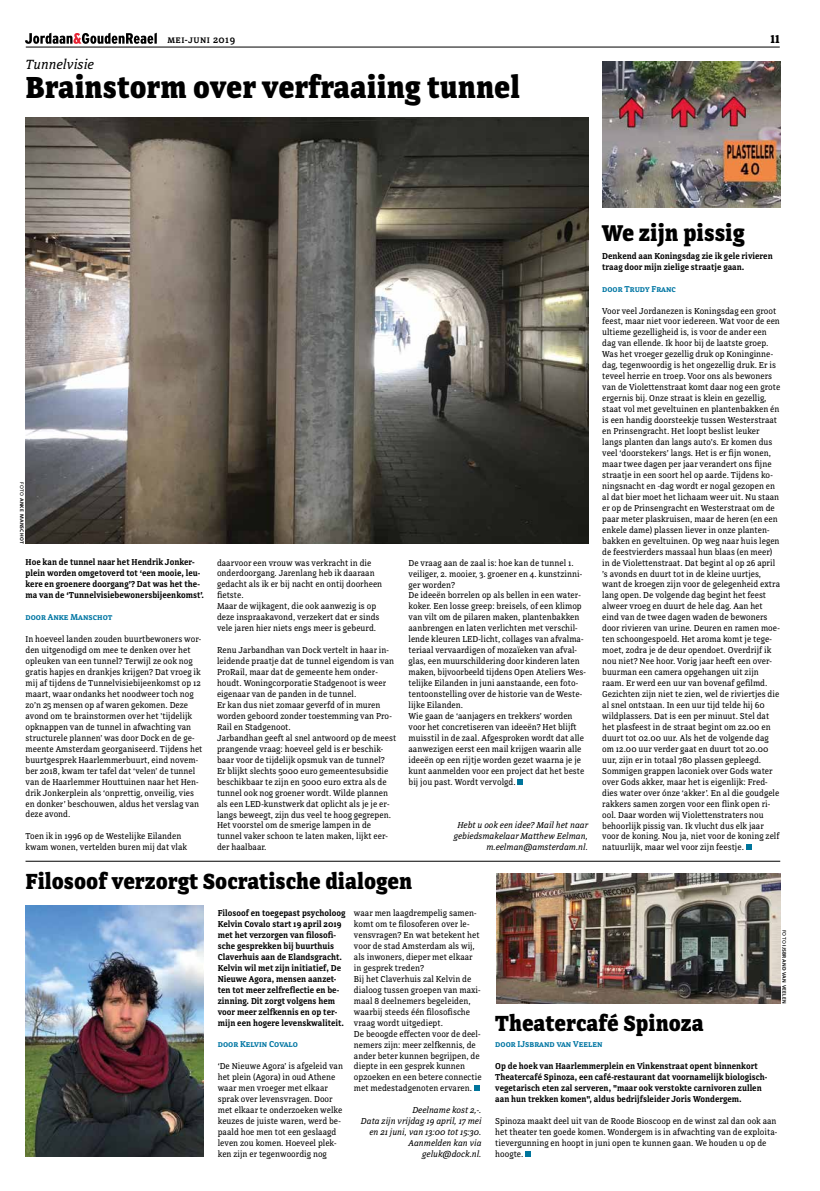
<style>
.page{position:relative;width:820px;height:1191px;background:#fff}
.page>*{position:absolute;margin:0;border:0;box-sizing:border-box;transform-origin:0 0}
.t1{font:800 32px "Directa Serif";color:#000}
.t2{font:800 24px "Directa Serif";color:#000}
.t3{font:800 23px "Directa Serif";color:#000}
.t4{font:italic 14px "Directa Serif";color:#000}
.t5{font:800 12px "Directa Serif";color:#000}
.t6{font:500 10.5px "Directa Serif";letter-spacing:.04em;color:#000}
.t7{font:9px/11px "Directa Serif";color:#000}
.t8{font:600 9px/11px "Directa Serif";color:#000}
.t9{font:italic 9px/11px "Directa Serif";color:#000;text-align:right}
.t10{font:600 9px "Directa Serif";color:#0076a3}
.t11{font:700 5px "Frutiger LT Std";letter-spacing:.05em;color:#000}
.s1{font-weight:400}
</style>
<div class="page">
<svg style="left:25px;top:33px;width:132px;height:11px"></svg>
<hr style="left:26px;top:47px;width:753px;height:1px;background:#000">
<svg style="left:517px;top:779px;width:6px;height:5px"></svg>
<img style="left:26px;top:117px;width:561px;height:426px">
<svg style="left:746px;top:844px;width:5px;height:6px"></svg>
<img style="left:602px;top:62px;width:178px;height:145px">
<svg style="left:474px;top:1085px;width:5px;height:6px"></svg>
<img style="left:26px;top:905px;width:177px;height:251px">
<hr style="left:26px;top:861px;width:754px;height:1px;background:#000">
<svg style="left:525px;top:1151px;width:6px;height:6px"></svg>
<img style="left:496px;top:873px;width:284px;height:130px">
<p class="t6" style="left:167px;top:33px;width:69px">mei-juni 2019</p>
<h3 class="t5" style="left:770px;top:31px;width:11px">11</h3>
<h3 class="t4" style="left:26px;top:56px;width:70px">Tunnelvisie</h3>
<h1 class="t1" style="left:26px;top:67px;width:496px">Brainstorm over verfraaiing tunnel</h1>
<p class="t11" style="left:25px;top:482px;width:63px;rotate:90deg"><span class="s1">FOTO</span> ANKE MANSCHOT</p>
<p class="t8" style="left:26px;top:557px;width:180px">Hoe kan de tunnel naar het Hendrik Jonker&shy;plein worden omgetoverd tot ‘een mooie, leu&shy;kere en groenere doorgang’? Dat was het the&shy;ma van de ‘Tunnelvisiebewonersbijeenkomst’.</p>
<p class="t10" style="left:26px;top:611px;width:88px">door Anke Manschot</p>
<p class="t7" style="left:26px;top:633px;width:178px">In hoeveel landen zouden buurtbewoners wor&shy;den uitgenodigd om mee te denken over het opleuken van een tunnel? Terwijl ze ook nog gratis hapjes en drankjes krijgen? Dat vroeg ik mij af tijdens de Tunnelvisiebijeenkomst op 12 maart, waar ondanks het noodweer toch nog zo’n 25 mensen op af waren gekomen. Deze avond om te brainstormen over het 'tijdelijk opknappen van de tunnel in afwachting van structurele plannen’ was door Dock en de ge&shy;meente Amsterdam georganiseerd. Tijdens het buurtgesprek Haarlemmerbuurt, eind novem&shy;ber 2018, kwam ter tafel dat ‘velen’ de tunnel van de Haarlemmer Houttuinen naar het Hen&shy;drik Jonkerplein als ‘onprettig, onveilig, vies en donker’ beschouwen, aldus het verslag van deze avond.</p>
<p class="t7" style="left:26px;top:831px;width:163px">Toen ik in 1996 op de Westelijke Eilanden kwam wonen, vertelden buren mij dat vlak</p>
<p class="t7" style="left:217px;top:557px;width:167px">daarvoor een vrouw was verkracht in die onderdoorgang. Jarenlang heb ik daaraan gedacht als ik er bij nacht en ontij doorheen fietste.<br>Maar de wijkagent, die ook aanwezig is op deze inspraakavond, verzekert dat er sinds vele jaren hier niets engs meer is gebeurd.</p>
<p class="t7" style="left:217px;top:644px;width:181px">Renu Jarbandhan van Dock vertelt in haar in&shy;leidende praatje dat de tunnel eigendom is van ProRail, maar dat de gemeente hem onder&shy;houdt. Woningcorporatie Stadgenoot is weer eigenaar van de panden in de tunnel.<br>Er kan dus niet zomaar geverfd of in muren worden geboord zonder toestemming van Pro-Rail en Stadgenoot.<br>Jarbandhan geeft al snel antwoord op de meest prangende vraag: hoeveel geld is er beschik&shy;baar voor de tijdelijk opsmuk van de tunnel?<br>Er blijkt slechts 5000 euro gemeentesubsidie beschikbaar te zijn en 5000 euro extra als de tunnel ook nog groener wordt. Wilde plannen als een LED-kunstwerk dat oplicht als je je er&shy;langs beweegt, zijn dus veel te hoog gegrepen.<br>Het voorstel om de smerige lampen in de tunnel vaker schoon te laten maken, lijkt eer&shy;der haalbaar.</p>
<p class="t7" style="left:408px;top:557px;width:179px">De vraag aan de zaal is: hoe kan de tunnel 1. veiliger, 2. mooier, 3. groener en 4. kunstzinni&shy;ger worden?<br>De ideeën borrelen op als bellen in een water&shy;koker. Een losse greep: breisels, of een klimop van vilt om de pilaren maken, plantenbakken aanbrengen en laten verlichten met verschil&shy;lende kleuren LED-licht, collages van afvalma&shy;teriaal vervaardigen of mozaïeken van afval&shy;glas, een muurschildering door kinderen laten maken, bijvoorbeeld tijdens Open Ateliers Wes&shy;telijke Eilanden in juni aanstaande, een foto&shy;tentoonstelling over de historie van de Weste&shy;lijke Eilanden.<br>Wie gaan de ‘aanjagers en trekkers’ worden voor het concretiseren van ideeën? Het blijft muisstil in de zaal. Afgesproken wordt dat alle aanwezigen eerst een mail krijgen waarin alle ideeën op een rijtje worden gezet waarna je je kunt aanmelden voor een project dat het beste bij jou past. Wordt vervolgd.</p>
<p class="t9" style="left:453px;top:820px;width:136px">Hebt u ook een idee? Mail het naar gebiedsmakelaar Matthew Eelman, m.eelman@amsterdam.nl.</p>
<h3 class="t3" style="left:26px;top:867px;width:388px">Filosoof verzorgt Socratische dialogen</h3>
<h2 class="t2" style="left:602px;top:218px;width:144px">We zijn pissig</h2>
<p class="t8" style="left:602px;top:250px;width:172px">Denkend aan Koningsdag zie ik gele rivieren traag door mijn zielige straatje gaan.</p>
<p class="t10" style="left:602px;top:283px;width:75px">door Trudy Franc</p>
<p class="t7" style="left:602px;top:305px;width:179px">Voor veel Jordanezen is Koningsdag een groot feest, maar niet voor iedereen. Wat voor de een ultieme gezelligheid is, is voor de ander een dag van ellende. Ik hoor bij de laatste groep.<br>Was het vroeger gezellig druk op Koninginne&shy;dag, tegenwoordig is het ongezellig druk. Er is teveel herrie en troep. Voor ons als bewoners van de Violettenstraat komt daar nog een grote ergernis bij. Onze straat is klein en gezellig, staat vol met geveltuinen en plantenbakken én is een handig doorsteekje tussen Westerstraat en Prinsengracht. Het loopt beslist leuker langs planten dan langs auto’s. Er komen dus veel ‘doorstekers’ langs. Het is er fijn wonen, maar twee dagen per jaar verandert ons fijne straatje in een soort hel op aarde. Tijdens ko&shy;ningsnacht en -dag wordt er nogal gezopen en al dat bier moet het lichaam weer uit. Nu staan er op de Prinsengracht en Westerstraat om de paar meter plaskruisen, maar de heren (en een enkele dame) plassen liever in onze planten&shy;bakken en geveltuinen. Op weg naar huis legen de feestvierders massaal hun blaas (en meer) in de Violettenstraat. Dat begint al op 26 april ’s avonds en duurt tot in de kleine uurtjes, want de kroegen zijn voor de gelegenheid extra lang open. De volgende dag begint het feest alweer vroeg en duurt de hele dag. Aan het eind van de twee dagen waden de bewoners door rivieren van urine. Deuren en ramen moe&shy;ten schoongespoeld. Het aroma komt je tege&shy;moet, zodra je de deur opendoet. Overdrijf ik nou niet? Nee hoor. Vorig jaar heeft een over&shy;buurman een camera opgehangen uit zijn raam. Er werd een uur van bovenaf gefilmd.<br>Gezichten zijn niet te zien, wel de riviertjes die al snel ontstaan. In een uur tijd telde hij 60 wildplassers. Dat is een per minuut. Stel dat het plasfeest in de straat begint om 22.00 en duurt tot 02.00 uur. Als het de volgende dag om 12.00 uur verder gaat en duurt tot 20.00 uur, zijn er in totaal 780 plassen gepleegd.<br>Sommigen grappen laconiek over Gods water over Gods akker, maar het is eigenlijk: Fred&shy;dies water over ónze ‘akker’. En al die goudgele rakkers samen zorgen voor een flink open ri&shy;ool. Daar worden wij Violettenstraters nou behoorlijk pissig van. Ik vlucht dus elk jaar voor de koning. Nou ja, niet voor de koning zelf natuurlijk, maar wel voor zijn feestje.</p>
<p class="t8" style="left:218px;top:907px;width:129px">Filosoof en toegepast psycholoog<br>Kelvin Covalo start 19 april 2019 met het verzorgen van filosofi&shy;sche gesprekken bij buurthuis<br>Claverhuis aan de Elandsgracht.<br>Kelvin wil met zijn initiatief, De<br>Nieuwe Agora, mensen aanzet&shy;ten tot meer zelfreflectie en be&shy;zinning. Dit zorgt volgens hem voor meer zelfkennis en op ter&shy;mijn een hogere levenskwaliteit.</p>
<p class="t10" style="left:218px;top:1039px;width:82px">door Kelvin Covalo</p>
<p class="t7" style="left:218px;top:1061px;width:127px">‘De Nieuwe Agora’ is afgeleid van het plein (Agora) in oud Athene waar men vroeger met elkaar sprak over levensvragen. Door met elkaar te onderzoeken welke keuzes de juiste waren, werd be&shy;paald hoe men tot een geslaagd leven zou komen. Hoeveel plek&shy;ken zijn er tegenwoordig nog</p>
<p class="t7" style="left:354px;top:907px;width:129px">waar men laagdrempelig samen&shy;komt om te filosoferen over le&shy;vensvragen? En wat betekent het voor de stad Amsterdam als wij, als inwoners, dieper met elkaar in gesprek treden?<br>Bij het Claverhuis zal Kelvin de dialoog tussen groepen van maxi&shy;maal 8 deelnemers begeleiden, waarbij steeds één filosofische vraag wordt uitgediept.<br>De beoogde effecten voor de deel&shy;nemers zijn: meer zelfkennis, de ander beter kunnen begrijpen, de diepte in een gesprek kunnen opzoeken en een betere connectie met medestadgenoten ervaren.</p>
<p class="t9" style="left:361px;top:1104px;width:122px">Deelname kost 2,-.<br>Data zijn vrijdag 19 april, 17 mei en 21 juni, van 13:00 tot 15:30.<br>Aanmelden kan via geluk@dock.nl.</p>
<p class="t11" style="left:787px;top:929px;width:76px;rotate:90deg"><span class="s1">FOTO</span> IJSBRAND VAN VEELEN</p>
<h3 class="t3" style="left:495px;top:1008px;width:210px">Theatercafé Spinoza</h3>
<p class="t10" style="left:495px;top:1039px;width:109px">door IJsbrand van Veelen</p>
<p class="t8" style="left:495px;top:1061px;width:273px">Op de hoek van Haarlemmerplein en Vinkenstraat opent binnenkort Theatercafé Spinoza, een café-restaurant dat voornamelijk biologisch&shy;vegetarisch eten zal serveren, "maar ook verstokte carnivoren zullen aan hun trekken komen", aldus bedrijfsleider Joris Wondergem.</p>
<p class="t7" style="left:495px;top:1115px;width:283px">Spinoza maakt deel uit van de Roode Bioscoop en de winst zal dan ook aan het theater ten goede komen. Wondergem is in afwachting van de exploita&shy;tievergunning en hoopt in juni open te kunnen gaan. We houden u op de hoogte.</p>
</div>
